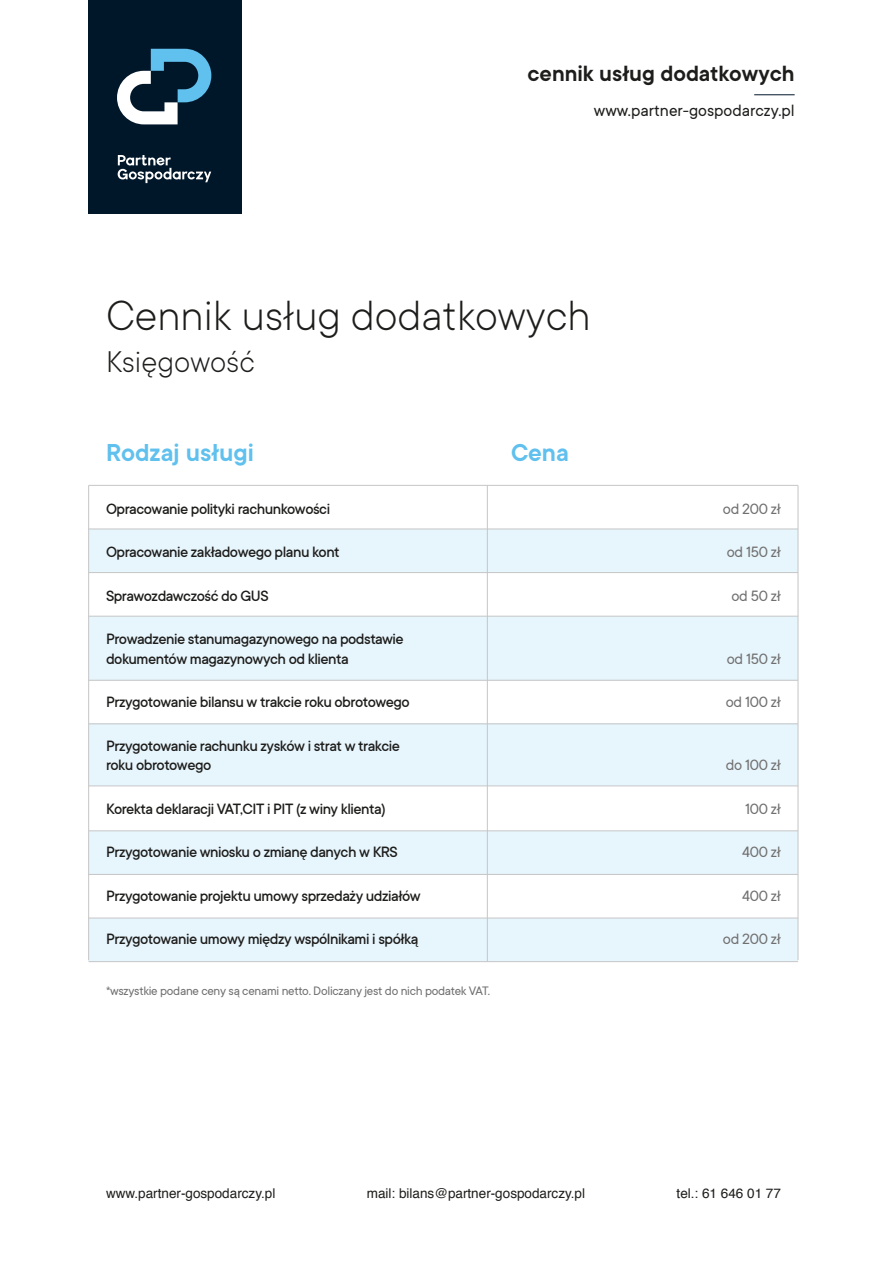
<style>
.page{position:relative;width:893px;height:1263px;background:#fff}
.page>*{position:absolute;margin:0;border:0;box-sizing:border-box;transform-origin:0 0}
.t1{font:300 46.5px "TT Commons";color:#1d1d1b}
.t2{font:300 33px "TT Commons";color:#1d1d1b}
.t3{font:600 27px "TT Commons";color:#60c0ee}
.t4{font:600 24.3px "TT Commons";color:#1d1d1b}
.t5{font:18px "TT Commons";color:#1d1d1b}
.t6{font:500 16.5px/19.5px "TT Commons";letter-spacing:-.03em;color:#1d1d1b}
.t7{font:16.5px "TT Commons";letter-spacing:-.02em;color:#706f6f}
.t8{font:13.5px "Helvetica";color:#1d1d1b}
.t9{font:13.5px "TT Commons";letter-spacing:-.02em;color:#706f6f}
</style>
<div class="page">
<div style="left:89px;top:529px;width:709px;height:43px;background:#e7f5fc"></div>
<div style="left:89px;top:831px;width:709px;height:43px;background:#e7f5fc"></div>
<div style="left:89px;top:918px;width:709px;height:44px;background:#e7f5fc"></div>
<div style="left:89px;top:723px;width:709px;height:63px;background:#e7f5fc"></div>
<div style="left:89px;top:616px;width:709px;height:64px;background:#e7f5fc"></div>
<hr style="left:754px;top:94px;width:41px;height:1px;background:#00172a">
<div style="left:89px;top:0;width:153px;height:213px;background:#00172a"></div>
<svg style="left:117px;top:49px;width:94px;height:75px"></svg>
<svg style="left:118px;top:155px;width:93px;height:28px"></svg>
<hr style="left:487px;top:485px;width:1px;height:477px;background:#c6c6c6">
<hr style="left:88px;top:485px;width:1px;height:475px;background:#c6c6c6">
<hr style="left:798px;top:485px;width:1px;height:475px;background:#c6c6c6">
<hr style="left:89px;top:529px;width:709px;height:1px;background:#c6c6c6">
<hr style="left:89px;top:616px;width:709px;height:1px;background:#c6c6c6">
<hr style="left:89px;top:680px;width:709px;height:1px;background:#c6c6c6">
<hr style="left:89px;top:572px;width:709px;height:1px;background:#c6c6c6">
<hr style="left:89px;top:724px;width:709px;height:1px;background:#c6c6c6">
<hr style="left:89px;top:830px;width:709px;height:1px;background:#c6c6c6">
<hr style="left:89px;top:874px;width:709px;height:1px;background:#c6c6c6">
<hr style="left:89px;top:786px;width:709px;height:1px;background:#c6c6c6">
<hr style="left:89px;top:918px;width:709px;height:1px;background:#c6c6c6">
<hr style="left:89px;top:485px;width:709px;height:1px;background:#c6c6c6">
<hr style="left:89px;top:961px;width:709px;height:1px;background:#c6c6c6">
<h3 class="t4" style="left:527px;top:60px;width:269px">cennik usług dodatkowych</h3>
<p class="t5" style="left:594px;top:101px;width:202px">www.partner-gospodarczy.pl</p>
<h1 class="t1" style="left:106px;top:290px;width:486px">Cennik usług dodatkowych</h1>
<h2 class="t2" style="left:106px;top:343px;width:150px">Księgowość</h2>
<h3 class="t3" style="left:106px;top:437px;width:149px">Rodzaj usługi</h3>
<h3 class="t3" style="left:511px;top:437px;width:59px">Cena</h3>
<p class="t6" style="left:106px;top:499px;width:226px">Opracowanie polityki rachunkowości</p>
<p class="t6" style="left:106px;top:542px;width:235px">Opracowanie zakładowego planu kont</p>
<p class="t6" style="left:106px;top:586px;width:164px">Sprawozdawczość do GUS</p>
<p class="t6" style="left:106px;top:629px;width:299px">Prowadzenie stanumagazynowego na podstawie dokumentów magazynowych od klienta</p>
<p class="t6" style="left:106px;top:692px;width:305px">Przygotowanie bilansu w trakcie roku obrotowego</p>
<p class="t6" style="left:106px;top:736px;width:295px">Przygotowanie rachunku zysków i strat w trakcie roku obrotowego</p>
<p class="t6" style="left:106px;top:799px;width:281px">Korekta deklaracji VAT,CIT i PIT (z winy klienta)</p>
<p class="t6" style="left:106px;top:842px;width:293px">Przygotowanie wniosku o zmianę danych w KRS</p>
<p class="t6" style="left:106px;top:886px;width:316px">Przygotowanie projektu umowy sprzedaży udziałów</p>
<p class="t6" style="left:106px;top:929px;width:314px">Przygotowanie umowy między wspólnikami i spółką</p>
<p class="t9" style="left:106px;top:983px;width:386px">*wszystkie podane ceny są cenami netto. Doliczany jest do nich podatek VAT.</p>
<p class="t7" style="left:723px;top:499px;width:59px">od 200 zł</p>
<p class="t7" style="left:727px;top:543px;width:56px">od 150 zł</p>
<p class="t7" style="left:732px;top:586px;width:51px">od 50 zł</p>
<p class="t7" style="left:727px;top:649px;width:56px">od 150 zł</p>
<p class="t7" style="left:726px;top:693px;width:57px">od 100 zł</p>
<p class="t7" style="left:726px;top:756px;width:57px">do 100 zł</p>
<p class="t7" style="left:745px;top:799px;width:37px">100 zł</p>
<p class="t7" style="left:742px;top:843px;width:40px">400 zł</p>
<p class="t7" style="left:742px;top:886px;width:40px">400 zł</p>
<p class="t7" style="left:723px;top:930px;width:59px">od 200 zł</p>
<p class="t8" style="left:106px;top:1183px;width:171px">www.partner-gospodarczy.pl</p>
<p class="t8" style="left:367px;top:1183px;width:220px">mail: bilans@partner-gospodarczy.pl</p>
<p class="t8" style="left:677px;top:1183px;width:106px">tel.: 61 646 01 77</p>
</div>
